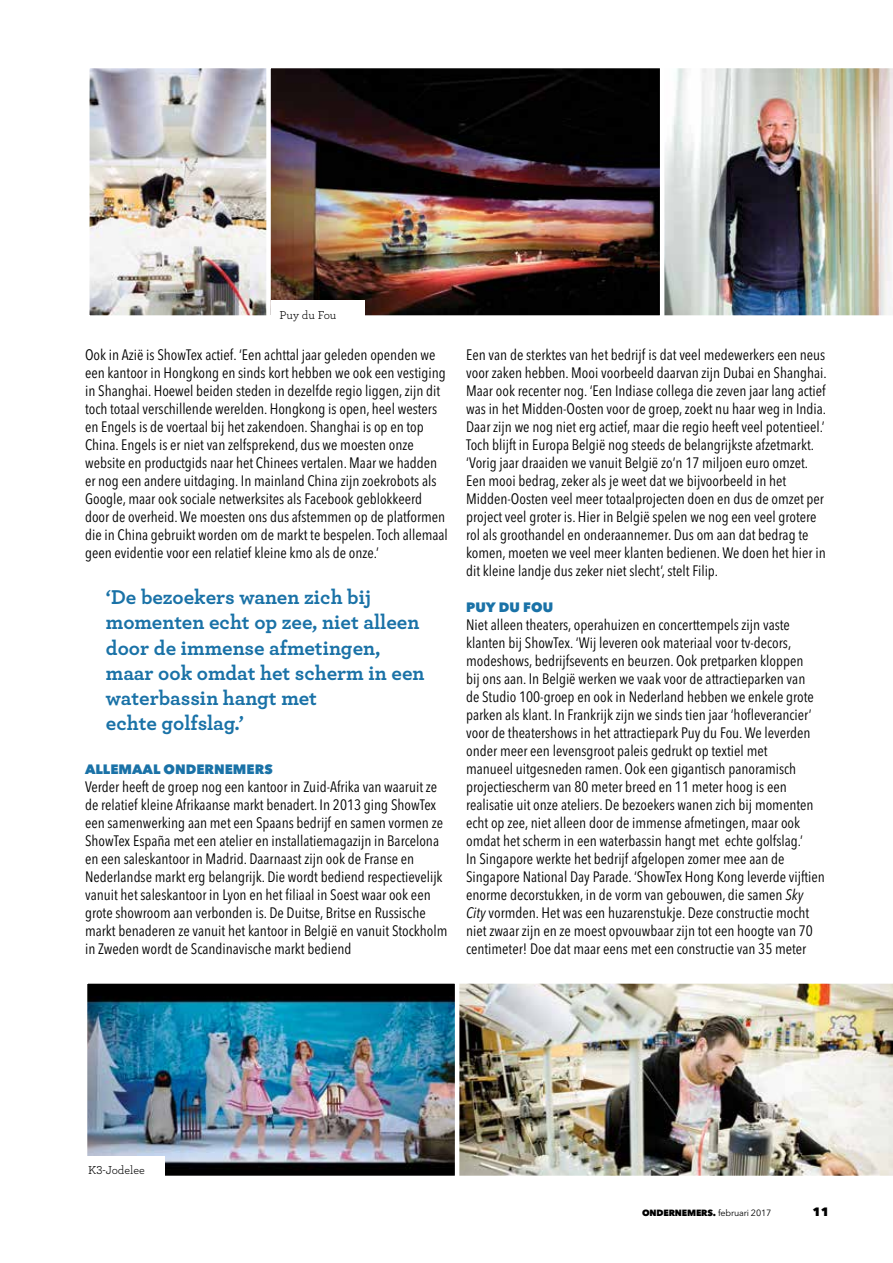
<style>
.page{position:relative;width:893px;height:1263px;background:#fff}
.page>*{position:absolute;margin:0;border:0;box-sizing:border-box;transform-origin:0 0}
.t1{font:700 21px/25.2px "Archer";color:#1a72a7}
.t2{font:condensed 15px/18px "Avenir Next LT Pro";color:#000}
.t3{font:800 13.5px "Avenir Next LT Pro";color:#1a72a7}
.t4{font:12px "Archer Book LF";color:#000}
.t5{font:800 12px "Avenir Next LT Pro";color:#000}
.t6{font:800 9px "Avenir Next LT Pro";letter-spacing:-.02em;color:#000}
.s1{font-style:italic}
.s2{font-weight:400}
</style>
<div class="page">
<img style="left:459px;top:983px;width:434px;height:193px">
<img style="left:88px;top:984px;width:366px;height:191px">
<div style="left:83px;top:979px;width:376px;height:201px;border:4px solid #fff"></div>
<img style="left:664px;top:68px;width:229px;height:248px">
<img style="left:90px;top:69px;width:176px;height:246px">
<div style="left:85px;top:64px;width:191px;height:256px;border:4px solid #fff"></div>
<img style="left:271px;top:69px;width:388px;height:246px">
<div style="left:266px;top:64px;width:398px;height:256px;border:4px solid #fff"></div>
<div style="left:271px;top:301px;width:94px;height:38px;background:#fff"></div>
<div style="left:80px;top:1156px;width:85px;height:38px;background:#fff"></div>
<p class="t4" style="left:280px;top:307px;width:58px">Puy du Fou</p>
<p class="t2" style="left:85px;top:346px;width:364px">Ook in Azië is ShowTex actief. ‘Een achttal jaar geleden openden we een kantoor in Hongkong en sinds kort hebben we ook een vestiging in Shanghai. Hoewel beiden steden in dezelfde regio liggen, zijn dit toch totaal verschillende werelden. Hongkong is open, heel westers en Engels is de voertaal bij het zakendoen. Shanghai is op en top China. Engels is er niet van zelfsprekend, dus we moesten onze website en productgids naar het Chinees vertalen. Maar we hadden er nog een andere uitdaging. In mainland China zijn zoekrobots als Google, maar ook sociale netwerksites als Facebook geblokkeerd door de overheid. We moesten ons dus afstemmen op de platformen die in China gebruikt worden om de markt te bespelen. Toch allemaal geen evidentie voor een relatief kleine kmo als de onze.’</p>
<h1 class="t1" style="left:106px;top:583px;width:320px">‘De bezoekers wanen zich bij momenten echt op zee, niet alleen door de immense afmetingen, maar ook omdat het scherm in een waterbassin hangt met<br>echte golfslag.’</h1>
<p class="t3" style="left:85px;top:761px;width:189px">ALLEMAAL ONDERNEMERS</p>
<p class="t2" style="left:85px;top:778px;width:364px">Verder heeft de groep nog een kantoor in Zuid-Afrika van waaruit ze de relatief kleine Afrikaanse markt benadert. In 2013 ging ShowTex een samenwerking aan met een Spaans bedrijf en samen vormen ze ShowTex España met een atelier en installatiemagazijn in Barcelona en een saleskantoor in Madrid. Daarnaast zijn ook de Franse en Nederlandse markt erg belangrijk. Die wordt bediend respectievelijk vanuit het saleskantoor in Lyon en het filiaal in Soest waar ook een grote showroom aan verbonden is. De Duitse, Britse en Russische markt benaderen ze vanuit het kantoor in België en vanuit Stockholm in Zweden wordt de Scandinavische markt bediend</p>
<p class="t2" style="left:466px;top:346px;width:362px">Een van de sterktes van het bedrijf is dat veel medewerkers een neus voor zaken hebben. Mooi voorbeeld daarvan zijn Dubai en Shanghai.<br>Maar ook recenter nog. ‘Een Indiase collega die zeven jaar lang actief was in het Midden-Oosten voor de groep, zoekt nu haar weg in India.<br>Daar zijn we nog niet erg actief, maar die regio heeft veel potentieel.’ Toch blijft in Europa België nog steeds de belangrijkste afzetmarkt. ‘Vorig jaar draaiden we vanuit België zo’n 17 miljoen euro omzet.<br>Een mooi bedrag, zeker als je weet dat we bijvoorbeeld in het Midden-Oosten veel meer totaalprojecten doen en dus de omzet per project veel groter is. Hier in België spelen we nog een veel grotere rol als groothandel en onderaannemer. Dus om aan dat bedrag te komen, moeten we veel meer klanten bedienen. We doen het hier in dit kleine landje dus zeker niet slecht’, stelt Filip.</p>
<p class="t3" style="left:466px;top:599px;width:89px">PUY DU FOU</p>
<p class="t2" style="left:466px;top:616px;width:360px">Niet alleen theaters, operahuizen en concerttempels zijn vaste klanten bij ShowTex. ‘Wij leveren ook materiaal voor tv-decors, modeshows, bedrijfsevents en beurzen. Ook pretparken kloppen<br>bij ons aan. In België werken we vaak voor de attractieparken van<br>de Studio 100-groep en ook in Nederland hebben we enkele grote parken als klant. In Frankrijk zijn we sinds tien jaar ‘hofleverancier’ voor de theatershows in het attractiepark Puy du Fou. We leverden onder meer een levensgroot paleis gedrukt op textiel met<br>manueel uitgesneden ramen. Ook een gigantisch panoramisch projectiescherm van 80 meter breed en 11 meter hoog is een realisatie uit onze ateliers. De bezoekers wanen zich bij momenten echt op zee, niet alleen door de immense afmetingen, maar ook omdat het scherm in een waterbassin hangt met echte golfslag.’<br>In Singapore werkte het bedrijf afgelopen zomer mee aan de Singapore National Day Parade. ‘ShowTex Hong Kong leverde vijftien enorme decorstukken, in de vorm van gebouwen, die samen <span class="s1">Sky City</span> vormden. Het was een huzarenstukje. Deze constructie mocht niet zwaar zijn en ze moest opvouwbaar zijn tot een hoogte van 70 centimeter! Doe dat maar eens met een constructie van 35 meter</p>
<p class="t4" style="left:88px;top:1163px;width:58px">K3-Jodelee</p>
<p class="t6" style="left:642px;top:1207px;width:131px">ONDERNEMERS. <span class="s2">februari 2017</span></p>
<p class="t5" style="left:813px;top:1204px;width:18px">11</p>
</div>
